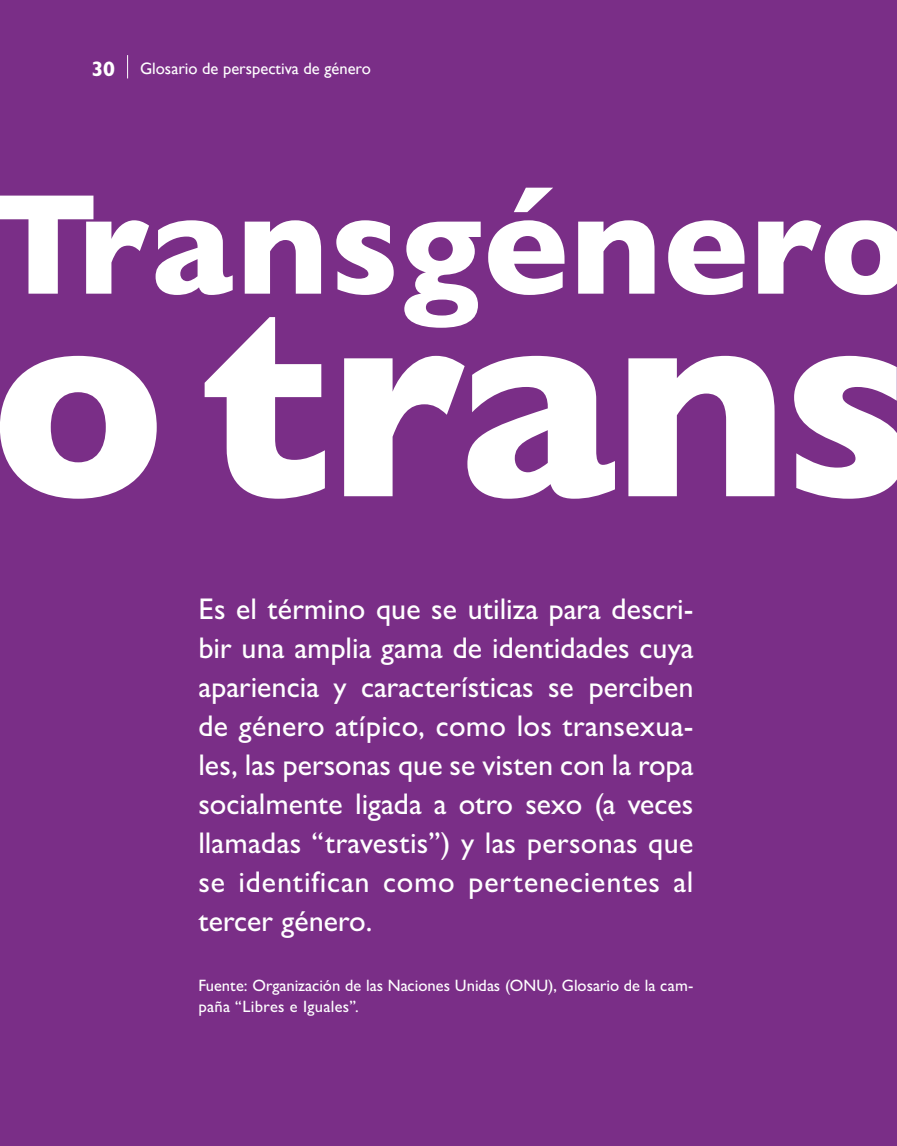
<style>
.page{position:relative;width:897px;height:1146px;background:#fff}
.page>*{position:absolute;margin:0;border:0;box-sizing:border-box;transform-origin:0 0}
.t1{font:800 275.1px "Gill Sans Nova";letter-spacing:-.015em;color:#fff}
.t2{font:800 143.7px "Gill Sans Nova";letter-spacing:.01em;color:#fff}
.t3{font:500 30px/39px "Gill Sans Nova";letter-spacing:.025em;color:#fff;text-align:justify}
.t4{font:500 16.5px/21px "Gill Sans Nova";color:#fff}
.t5{font:16.5px "Gill Sans";color:#fff}
.s1{font-family:"Gill Sans Nova";font-weight:700;font-size:21px}
</style>
<div class="page">
<div style="left:0;top:0;width:897px;height:1145px;background:#7a2e87"></div>
<svg style="left:127px;top:55px;width:1px;height:23px"></svg>
<p class="t5" style="left:91px;top:59px;width:281px"><span class="s1">30</span> Glosario de perspectiva de género</p>
<p class="t2" style="left:-10px;top:155px;width:923px">Transgénero</p>
<p class="t1" style="left:-10px;top:230px;width:926px">o trans</p>
<p class="t3" style="left:198px;top:589px;width:497px">Es el término que se utiliza para descri&shy;bir una amplia gama de identidades cuya apariencia y características se perciben de género atípico, como los transexua&shy;les, las personas que se visten con la ropa socialmente ligada a otro sexo (a veces llamadas “travestis”) y las personas que se identifican como pertenecientes al tercer género.</p>
<p class="t4" style="left:198px;top:974px;width:496px">Fuente: Organización de las Naciones Unidas (ONU), Glosario de la cam&shy;paña “Libres e Iguales”.</p>
</div>
